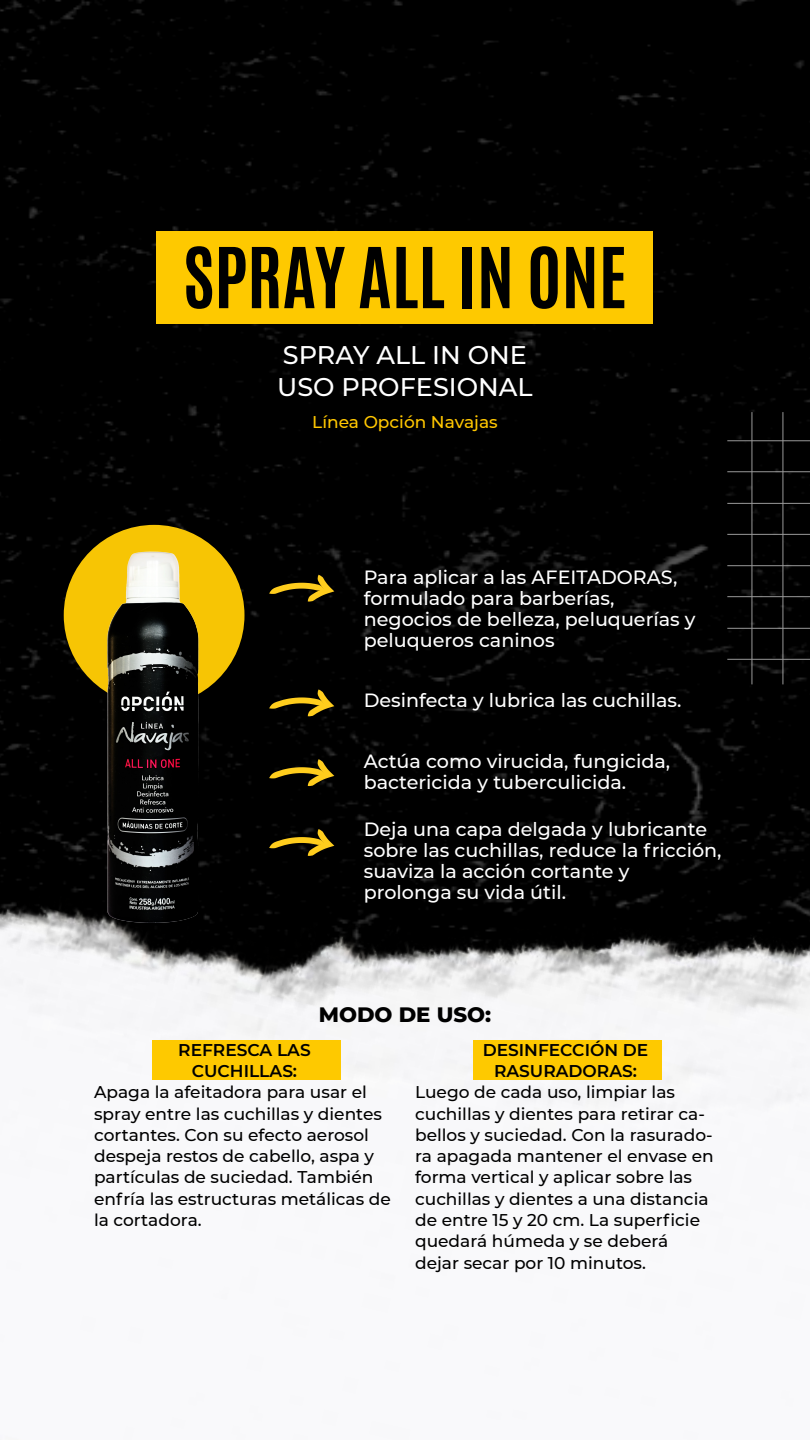
<style>
.page{position:relative;width:810px;height:1440px;background:#fff}
.page>*{position:absolute;margin:0;border:0;box-sizing:border-box;transform-origin:0 0}
.t1{font:700 71.25px "Antonio";color:#000}
.t2{font:500 25.5px/31.9px "Montserrat";color:#fff}
.t3{font:800 21.23px "Montserrat";color:#000}
.t4{font:500 19.12px/21.2px "Montserrat";color:#fff}
.t5{font:500 17.02px/21.2px "Montserrat";color:#000}
.t6{font:600 17.02px/21.2px "Montserrat";color:#000;text-align:center}
.t7{font:500 17.02px "Montserrat";color:#ffc700}
</style>
<div class="page">
<div style="left:0;top:0;width:810px;height:568px;background:#000"></div>
<img style="left:4px;top:568px;width:806px;height:546px">
<svg style="left:330px;top:689px;width:4px;height:27px"></svg>
<svg style="left:330px;top:759px;width:4px;height:27px"></svg>
<svg style="left:330px;top:829px;width:4px;height:27px"></svg>
<svg style="left:330px;top:575px;width:4px;height:27px"></svg>
<img style="left:0;top:459px;width:330px;height:522px">
<hr style="left:783px;top:412px;width:1px;height:272px;background:#fff">
<hr style="left:752px;top:412px;width:1px;height:272px;background:#fff">
<hr style="left:727px;top:566px;width:83px;height:1px;background:#fff">
<hr style="left:727px;top:596px;width:83px;height:1px;background:#fff">
<hr style="left:727px;top:628px;width:83px;height:1px;background:#fff">
<hr style="left:727px;top:659px;width:83px;height:1px;background:#fff">
<hr style="left:727px;top:441px;width:83px;height:1px;background:#fff">
<hr style="left:727px;top:472px;width:83px;height:1px;background:#fff">
<hr style="left:727px;top:503px;width:83px;height:1px;background:#fff">
<hr style="left:727px;top:534px;width:83px;height:1px;background:#fff">
<div style="left:157px;top:231px;width:496px;height:93px;background:#fec900"></div>
<div style="left:473px;top:1041px;width:189px;height:39px;background:#fec900"></div>
<div style="left:152px;top:1041px;width:189px;height:39px;background:#fec900"></div>
<h1 class="t1" style="left:183px;top:224px;width:446px">SPRAY ALL IN ONE</h1>
<h2 class="t2" style="left:277px;top:338px;width:257px">SPRAY ALL IN ONE<br>USO PROFESIONAL</h2>
<p class="t7" style="left:312px;top:410px;width:187px">Línea Opción Navajas</p>
<p class="t4" style="left:364px;top:566px;width:333px">Para aplicar a las AFEITADORAS, formulado para barberías, negocios de belleza, peluquerías y peluqueros caninos</p>
<p class="t4" style="left:364px;top:689px;width:319px">Desinfecta y lubrica las cuchillas.</p>
<p class="t4" style="left:364px;top:750px;width:308px">Actúa como virucida, fungicida, bactericida y tuberculicida.</p>
<p class="t4" style="left:364px;top:817px;width:359px">Deja una capa delgada y lubricante sobre las cuchillas, reduce la fricción, suaviza la acción cortante y prolonga su vida útil.</p>
<p class="t3" style="left:319px;top:999px;width:174px">MODO DE USO:</p>
<p class="t6" style="left:483px;top:1038px;width:167px">DESINFECCIÓN DE<br>RASURADORAS:</p>
<p class="t5" style="left:415px;top:1081px;width:300px">Luego de cada uso, limpiar las cuchillas y dientes para retirar ca&shy;bellos y suciedad. Con la rasurado&shy;ra apagada mantener el envase en forma vertical y aplicar sobre las cuchillas y dientes a una distancia de entre 15 y 20 cm. La superficie quedará húmeda y se deberá dejar secar por 10 minutos.</p>
<p class="t6" style="left:178px;top:1038px;width:134px">REFRESCA LAS<br>CUCHILLAS:</p>
<p class="t5" style="left:94px;top:1081px;width:298px">Apaga la afeitadora para usar el spray entre las cuchillas y dientes cortantes. Con su efecto aerosol despeja restos de cabello, aspa y partículas de suciedad. También enfría las estructuras metálicas de la cortadora.</p>
</div>
